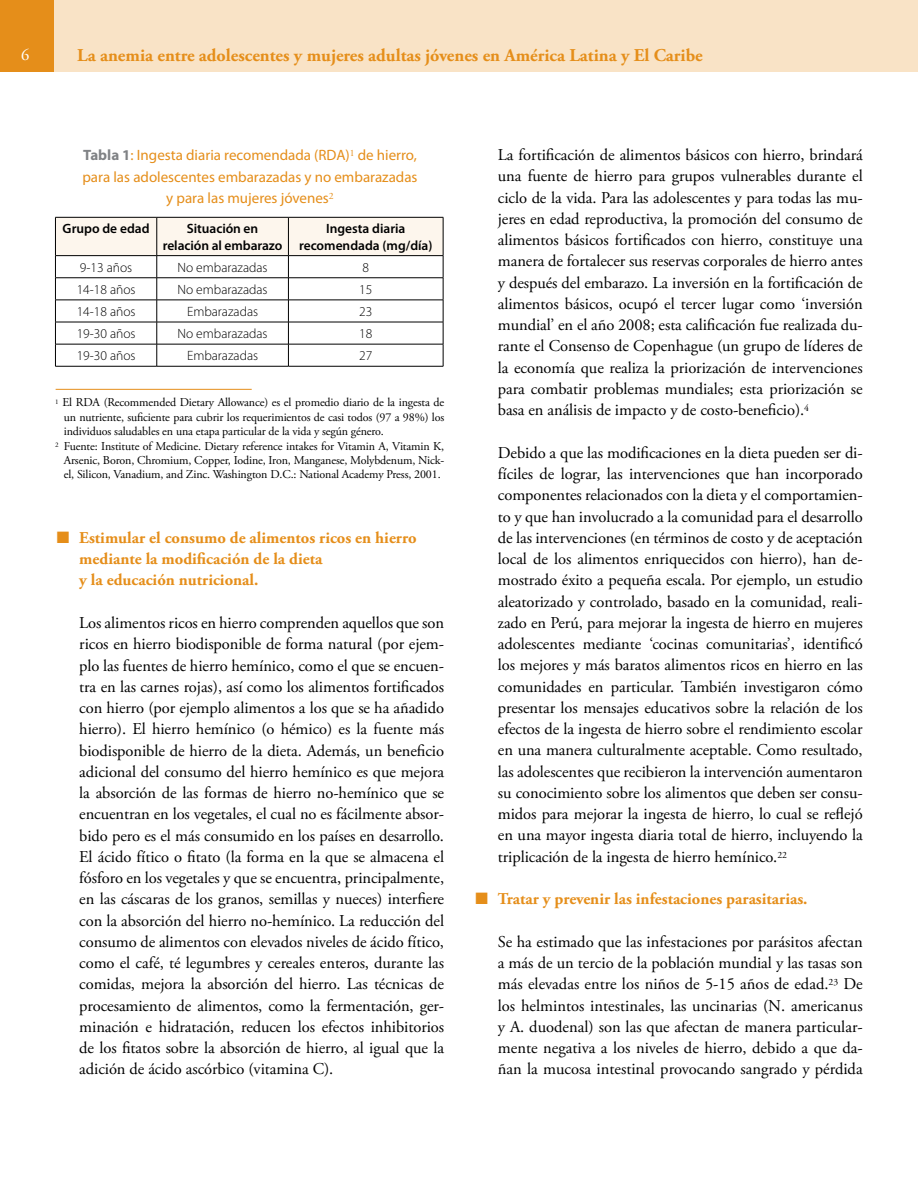
<style>
.page{position:relative;width:918px;height:1188px;background:#fff}
.page>*{position:absolute;margin:0;border:0;box-sizing:border-box;transform-origin:0 0}
.t1{font:700 18px "Adobe Garamond Pro";color:#e58e1a}
.t2{font:16.5px/21.3px "Adobe Garamond Pro";letter-spacing:-.005em;color:#000;text-align:justify}
.t3{font:700 16.5px/21.3px "Adobe Garamond Pro";color:#e58e1a}
.t4{font:16.5px "Adobe Garamond Pro";color:#fff}
.t5{font:15px/21.3px "Myriad Pro";color:#e58e1a;text-align:center}
.t6{font:300 13.5px "Myriad Pro";color:#000}
.t7{font:600 13.5px/16.2px "Myriad Pro";color:#000;text-align:center}
.t8{font:12px "Adobe Garamond Pro";letter-spacing:-.01em;color:#000}
.s1{font-weight:700;color:#808285}
</style>
<div class="page">
<div style="left:0;top:0;width:918px;height:71px;background:#e58e1a"></div>
<div style="left:54px;top:0;width:864px;height:71px;background:#f9e3c6"></div>
<hr style="left:56px;top:389px;width:196px;height:1px;background:#e58e1a">
<svg style="left:55px;top:217px;width:389px;height:149px"></svg>
<hr style="left:55px;top:366px;width:102px;height:1px;background:#000">
<hr style="left:157px;top:366px;width:131px;height:1px;background:#000">
<hr style="left:288px;top:366px;width:155px;height:1px;background:#000">
<p class="t4" style="left:21px;top:45px;width:10px">6</p>
<p class="t1" style="left:77px;top:45px;width:627px">La anemia entre adolescentes y mujeres adultas jóvenes en América Latina y El Caribe</p>
<p class="t5" style="left:82px;top:144px;width:337px"><span class="s1">Tabla 1</span>: Ingesta diaria recomendada (RDA)<sup>1</sup> de hierro, para las adolescentes embarazadas y no embarazadas y para las mujeres jóvenes<sup>2</sup></p>
<p class="t7" style="left:63px;top:220px;width:88px">Grupo de edad</p>
<p class="t7" style="left:163px;top:220px;width:121px">Situación en relación al embarazo</p>
<p class="t7" style="left:299px;top:220px;width:135px">Ingesta diaria recomendada (mg/día)</p>
<p class="t6" style="left:80px;top:259px;width:54px">9-13 años</p>
<p class="t6" style="left:178px;top:259px;width:92px">No embarazadas</p>
<p class="t6" style="left:363px;top:259px;width:8px">8</p>
<p class="t6" style="left:77px;top:281px;width:60px">14-18 años</p>
<p class="t6" style="left:178px;top:281px;width:92px">No embarazadas</p>
<p class="t6" style="left:359px;top:281px;width:15px">15</p>
<p class="t6" style="left:77px;top:303px;width:60px">14-18 años</p>
<p class="t6" style="left:187px;top:303px;width:73px">Embarazadas</p>
<p class="t6" style="left:359px;top:303px;width:15px">23</p>
<p class="t6" style="left:77px;top:326px;width:60px">19-30 años</p>
<p class="t6" style="left:178px;top:326px;width:92px">No embarazadas</p>
<p class="t6" style="left:359px;top:326px;width:15px">18</p>
<p class="t6" style="left:77px;top:348px;width:60px">19-30 años</p>
<p class="t6" style="left:187px;top:348px;width:73px">Embarazadas</p>
<p class="t6" style="left:359px;top:348px;width:15px">27</p>
<p class="t8" style="left:55px;top:395px;width:390px"><sup>1</sup> El RDA (Recommended Dietary Allowance) es el promedio diario de la ingesta de</p>
<p class="t8" style="left:64px;top:410px;width:382px">un nutriente, suficiente para cubrir los requerimientos de casi todos (97 a 98%) los</p>
<p class="t8" style="left:64px;top:424px;width:322px">individuos saludables en una etapa particular de la vida y según género.</p>
<p class="t8" style="left:55px;top:438px;width:391px"><sup>2</sup> Fuente: Institute of Medicine. Dietary reference intakes for Vitamin A, Vitamin K,</p>
<p class="t8" style="left:64px;top:453px;width:382px">Arsenic, Boron, Chromium, Copper, Iodine, Iron, Manganese, Molybdenum, Nick-</p>
<p class="t8" style="left:64px;top:467px;width:378px">el, Silicon, Vanadium, and Zinc. Washington D.C.: National Academy Press, 2001.</p>
<p class="t3" style="left:79px;top:527px;width:339px;text-indent:-23px">■ Estimular el consumo de alimentos ricos en hierro mediante la modificación de la dieta<br>y la educación nutricional.</p>
<p class="t2" style="left:79px;top:613px;width:366px">Los alimentos ricos en hierro comprenden aquellos que son ricos en hierro biodisponible de forma natural (por ejem&shy;plo las fuentes de hierro hemínico, como el que se encuen&shy;tra en las carnes rojas), así como los alimentos fortificados con hierro (por ejemplo alimentos a los que se ha añadido hierro). El hierro hemínico (o hémico) es la fuente más biodisponible de hierro de la dieta. Además, un beneficio adicional del consumo del hierro hemínico es que mejora la absorción de las formas de hierro no-hemínico que se encuentran en los vegetales, el cual no es fácilmente absor&shy;bido pero es el más consumido en los países en desarrollo.<br>El ácido fítico o fitato (la forma en la que se almacena el fósforo en los vegetales y que se encuentra, principalmente, en las cáscaras de los granos, semillas y nueces) interfiere con la absorción del hierro no-hemínico. La reducción del consumo de alimentos con elevados niveles de ácido fítico, como el café, té legumbres y cereales enteros, durante las comidas, mejora la absorción del hierro. Las técnicas de procesamiento de alimentos, como la fermentación, ger&shy;minación e hidratación, reducen los efectos inhibitorios de los fitatos sobre la absorción de hierro, al igual que la adición de ácido ascórbico (vitamina C).</p>
<p class="t2" style="left:498px;top:145px;width:366px">La fortificación de alimentos básicos con hierro, brindará una fuente de hierro para grupos vulnerables durante el ciclo de la vida. Para las adolescentes y para todas las mu&shy;jeres en edad reproductiva, la promoción del consumo de alimentos básicos fortificados con hierro, constituye una manera de fortalecer sus reservas corporales de hierro antes y después del embarazo. La inversión en la fortificación de alimentos básicos, ocupó el tercer lugar como ‘inversión mundial’ en el año 2008; esta calificación fue realizada du&shy;rante el Consenso de Copenhague (un grupo de líderes de la economía que realiza la priorización de intervenciones para combatir problemas mundiales; esta priorización se basa en análisis de impacto y de costo-beneficio).<sup>4</sup></p>
<p class="t2" style="left:498px;top:443px;width:366px">Debido a que las modificaciones en la dieta pueden ser di&shy;fíciles de lograr, las intervenciones que han incorporado componentes relacionados con la dieta y el comportamien&shy;to y que han involucrado a la comunidad para el desarrollo de las intervenciones (en términos de costo y de aceptación local de los alimentos enriquecidos con hierro), han de&shy;mostrado éxito a pequeña escala. Por ejemplo, un estudio aleatorizado y controlado, basado en la comunidad, reali&shy;zado en Perú, para mejorar la ingesta de hierro en mujeres adolescentes mediante ‘cocinas comunitarias’, identificó los mejores y más baratos alimentos ricos en hierro en las comunidades en particular. También investigaron cómo presentar los mensajes educativos sobre la relación de los efectos de la ingesta de hierro sobre el rendimiento escolar en una manera culturalmente aceptable. Como resultado, las adolescentes que recibieron la intervención aumentaron su conocimiento sobre los alimentos que deben ser consu&shy;midos para mejorar la ingesta de hierro, lo cual se reflejó en una mayor ingesta diaria total de hierro, incluyendo la triplicación de la ingesta de hierro hemínico.<sup>22</sup></p>
<p class="t3" style="left:475px;top:889px;width:334px">■ Tratar y prevenir las infestaciones parasitarias.</p>
<p class="t2" style="left:498px;top:932px;width:366px">Se ha estimado que las infestaciones por parásitos afectan a más de un tercio de la población mundial y las tasas son más elevadas entre los niños de 5-15 años de edad.<sup>23</sup> De los helmintos intestinales, las uncinarias (N. americanus y A. duodenal) son las que afectan de manera particular&shy;mente negativa a los niveles de hierro, debido a que da&shy;ñan la mucosa intestinal provocando sangrado y pérdida</p>
</div>
